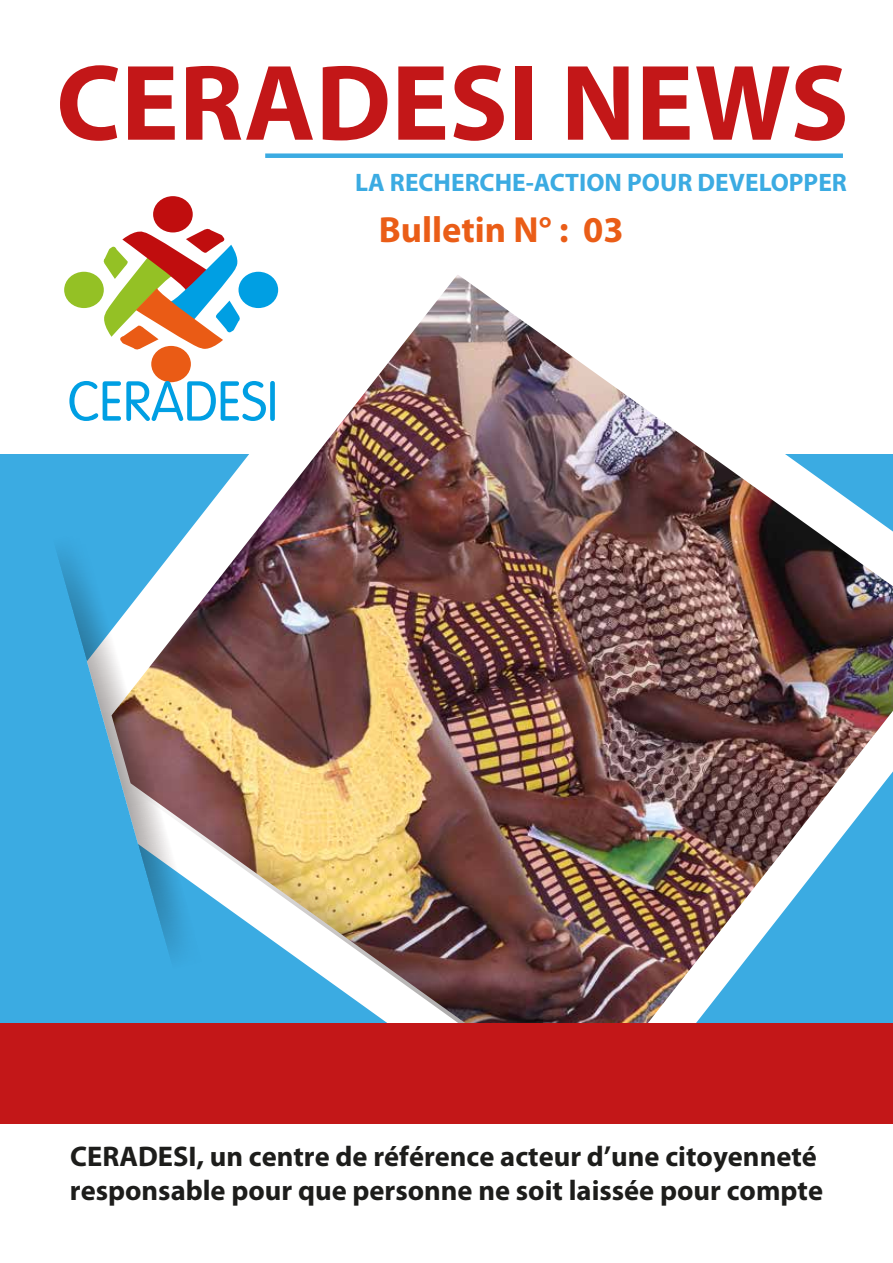
<style>
.page{position:relative;width:893px;height:1263px;background:#fff}
.page>*{position:absolute;margin:0;border:0;box-sizing:border-box;transform-origin:0 0}
.t1{font:700 36.45px "Myriad Pro";color:#ea5d17}
.t2{font:700 28.5px/34.2px "Myriad Pro";color:#1d1d1b}
.t3{font:700 25.35px "Myriad Pro";color:#3babe2}
</style>
<div class="page">
<div style="left:0;top:454px;width:893px;height:630px;background:#3babe2"></div>
<img style="left:151px;top:274px;width:742px;height:749px">
<svg style="left:57px;top:530px;width:146px;height:278px"></svg>
<img style="left:128px;top:786px;width:416px;height:237px">
<div style="left:0;top:1023px;width:893px;height:100px;background:#c31718"></div>
<svg style="left:60px;top:65px;width:58px;height:76px"></svg>
<svg style="left:128px;top:66px;width:47px;height:74px"></svg>
<svg style="left:186px;top:66px;width:127px;height:74px"></svg>
<svg style="left:323px;top:66px;width:64px;height:74px"></svg>
<svg style="left:398px;top:66px;width:47px;height:74px"></svg>
<svg style="left:454px;top:65px;width:50px;height:76px"></svg>
<div style="left:515px;top:66px;width:17px;height:74px;background:#c31718"></div>
<svg style="left:568px;top:66px;width:61px;height:74px"></svg>
<svg style="left:643px;top:66px;width:47px;height:74px"></svg>
<svg style="left:696px;top:65px;width:149px;height:76px"></svg>
<div style="left:265px;top:153px;width:578px;height:5px;background:#3babe2"></div>
<div style="left:153px;top:196px;width:40px;height:36px;background:#c00d0e;border-radius:50%"></div>
<div style="left:151px;top:346px;width:40px;height:36px;background:#ea5b15;border-radius:50%"></div>
<div style="left:239px;top:272px;width:39px;height:36px;background:#009fe3;border-radius:50%"></div>
<div style="left:64px;top:272px;width:40px;height:36px;background:#94c125;border-radius:50%"></div>
<svg style="left:69px;top:381px;width:197px;height:40px"></svg>
<div style="left:270px;top:381px;width:5px;height:40px;background:#009fe3;border-radius:2px"></div>
<svg style="left:100px;top:227px;width:141px;height:126px"></svg>
<p class="t3" style="left:355px;top:166px;width:493px">LA RECHERCHE-ACTION POUR DEVELOPPER</p>
<p class="t1" style="left:379px;top:206px;width:246px">Bulletin N° : 03</p>
<p class="t2" style="left:70px;top:1138px;width:755px">CERADESI, un centre de référence acteur d’une citoyenneté responsable pour que personne ne soit laissée pour compte</p>
</div>
